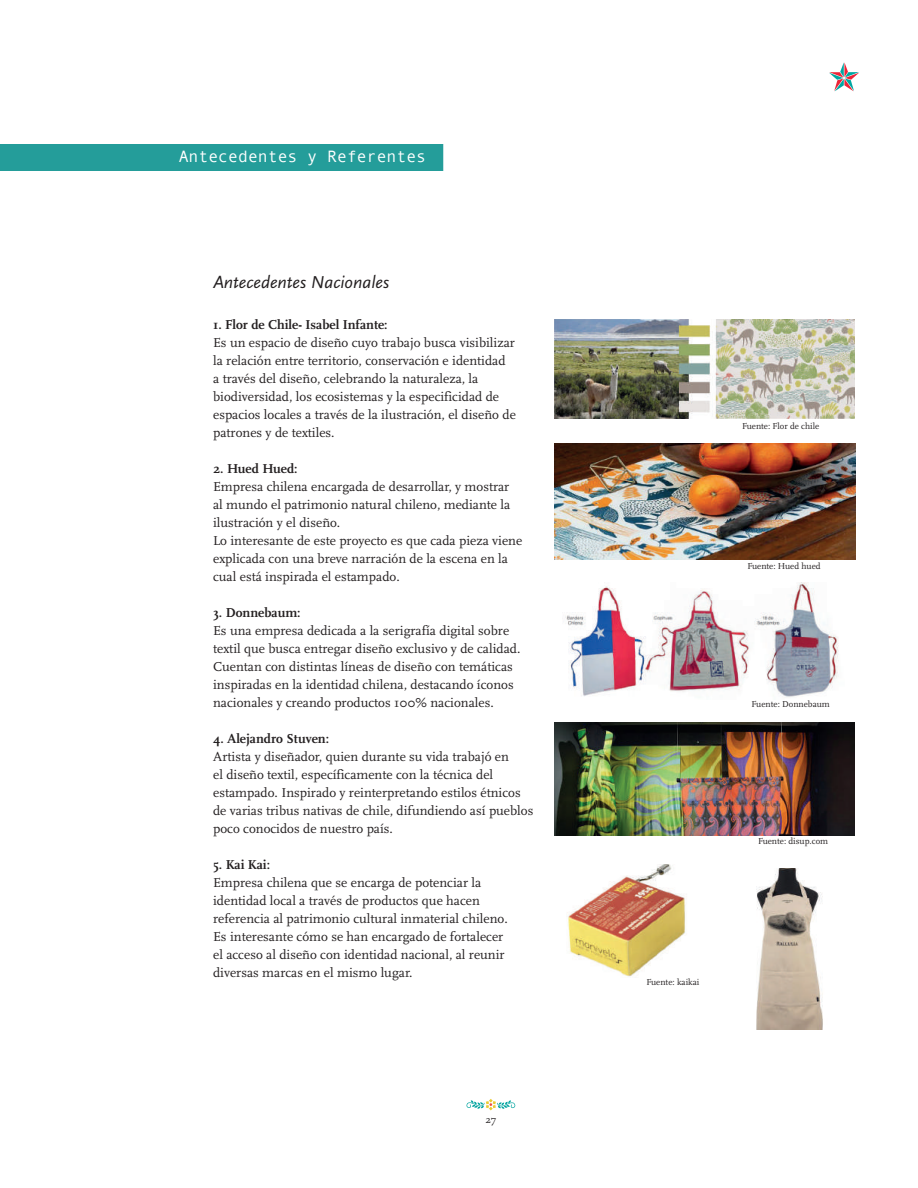
<style>
.page{position:relative;width:918px;height:1188px;background:#fff}
.page>*{position:absolute;margin:0;border:0;box-sizing:border-box;transform-origin:0 0}
.t1{font:italic 18px "Scala Sans";color:#231f20}
.t2{font:16.5px "Andale Mono";color:#fff}
.t3{font:13.5px/18px "Scala";color:#231f20}
.t4{font:700 13.5px "Scala";color:#231f20}
.t5{font:10.5px "Scala";color:#231f20}
.t6{font:9px "Scala";color:#231f20}
</style>
<div class="page">
<svg style="left:829px;top:62px;width:30px;height:29px"></svg>
<svg style="left:466px;top:1099px;width:49px;height:11px"></svg>
<div style="left:1px;top:145px;width:442px;height:25px;background:#249d9a"></div>
<div style="left:0;top:144px;width:443px;height:27px;border:2px solid #249d9a"></div>
<img style="left:555px;top:319px;width:299px;height:99px">
<img style="left:555px;top:444px;width:300px;height:116px">
<img style="left:565px;top:583px;width:274px;height:114px">
<img style="left:555px;top:723px;width:299px;height:112px">
<img style="left:756px;top:868px;width:67px;height:161px">
<img style="left:567px;top:864px;width:118px;height:113px">
<p class="t2" style="left:179px;top:146px;width:249px">Antecedentes y Referentes</p>
<h1 class="t1" style="left:213px;top:272px;width:178px">Antecedentes Nacionales</h1>
<p class="t4" style="left:213px;top:317px;width:176px">1. Flor de Chile- Isabel Infante:</p>
<p class="t3" style="left:213px;top:334px;width:304px">Es un espacio de diseño cuyo trabajo busca visibilizar la relación entre territorio, conservación e identidad<br>a través del diseño, celebrando la naturaleza, la biodiversidad, los ecosistemas y la especificidad de espacios locales a través de la ilustración, el diseño de patrones y de textiles.</p>
<p class="t4" style="left:213px;top:461px;width:86px">2. Hued Hued:</p>
<p class="t3" style="left:213px;top:478px;width:311px">Empresa chilena encargada de desarrollar, y mostrar al mundo el patrimonio natural chileno, mediante la ilustración y el diseño.<br>Lo interesante de este proyecto es que cada pieza viene explicada con una breve narración de la escena en la cual está inspirada el estampado.</p>
<p class="t4" style="left:213px;top:605px;width:89px">3. Donnebaum:</p>
<p class="t3" style="left:213px;top:622px;width:309px">Es una empresa dedicada a la serigrafía digital sobre textil que busca entregar diseño exclusivo y de calidad.<br>Cuentan con distintas líneas de diseño con temáticas inspiradas en la identidad chilena, destacando íconos nacionales y creando productos 100% nacionales.</p>
<p class="t4" style="left:213px;top:731px;width:117px">4. Alejandro Stuven:</p>
<p class="t3" style="left:213px;top:748px;width:322px">Artista y diseñador, quien durante su vida trabajó en<br>el diseño textil, específicamente con la técnica del estampado. Inspirado y reinterpretando estilos étnicos de varias tribus nativas de chile, difundiendo así pueblos poco conocidos de nuestro país.</p>
<p class="t4" style="left:213px;top:857px;width:58px">5. Kai Kai:</p>
<p class="t3" style="left:213px;top:874px;width:296px">Empresa chilena que se encarga de potenciar la identidad local a través de productos que hacen referencia al patrimonio cultural inmaterial chileno.<br>Es interesante cómo se han encargado de fortalecer el acceso al diseño con identidad nacional, al reunir diversas marcas en el mismo lugar.</p>
<p class="t5" style="left:486px;top:1114px;width:12px">27</p>
<p class="t6" style="left:742px;top:422px;width:79px">Fuente: Flor de chile</p>
<p class="t6" style="left:747px;top:561px;width:75px">Fuente: Hued hued</p>
<p class="t6" style="left:752px;top:699px;width:80px">Fuente: Donnebaum</p>
<p class="t6" style="left:758px;top:836px;width:72px">Fuente: disup.com</p>
<p class="t6" style="left:646px;top:977px;width:54px">Fuente: kaikai</p>
</div>
